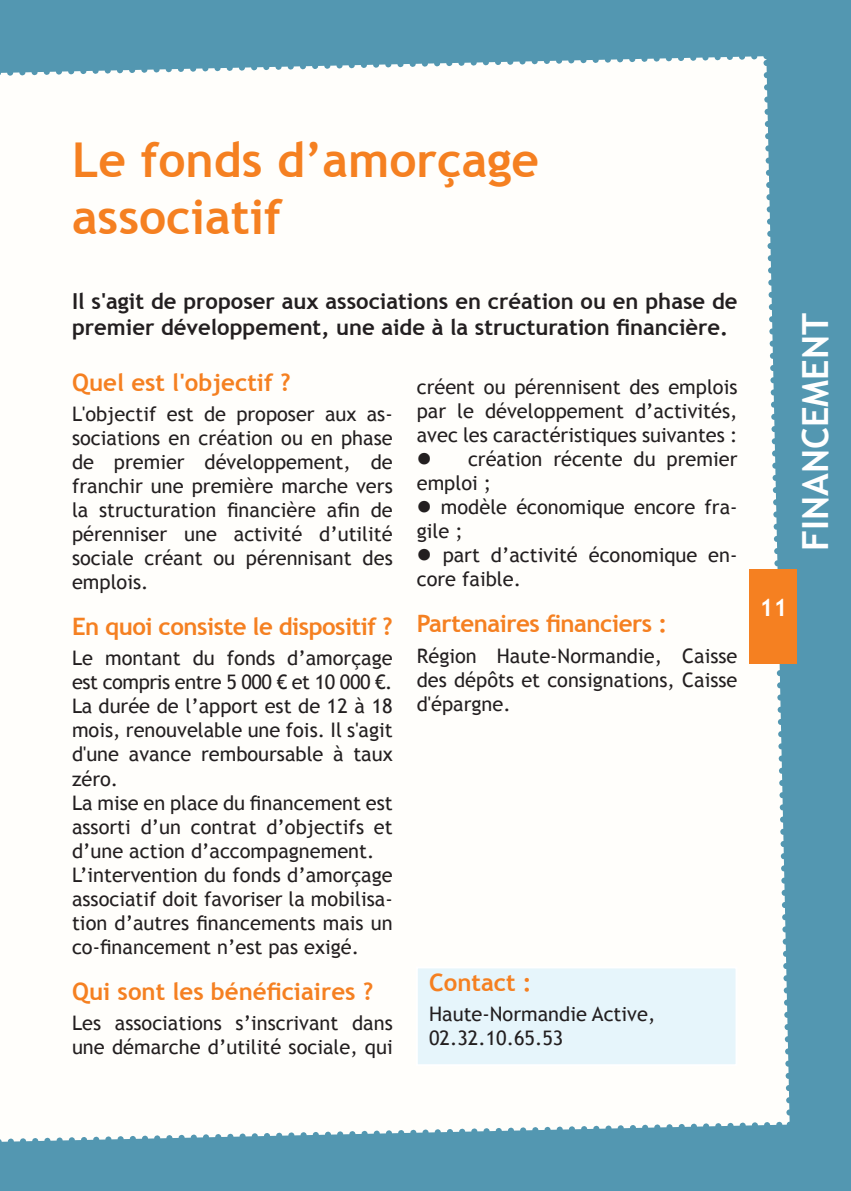
<style>
.page{position:relative;width:851px;height:1191px;background:#fff}
.page>*{position:absolute;margin:0;border:0;box-sizing:border-box;transform-origin:0 0}
.t1{font:700 48px/57.6px "Trebuchet MS";color:#f58021}
.t2{font:700 36px "Trebuchet MS";color:#fff}
.t3{font:700 24px "Trebuchet MS";color:#f58021}
.t4{font:700 24px "Trebuchet MS";letter-spacing:-.02em;color:#f58021}
.t5{font:700 24px "Trebuchet MS";color:#fff}
.t6{font:700 22px/26.4px "Trebuchet MS";color:#231f20}
.t7{font:20px/24px "Trebuchet MS";color:#231f20}
</style>
<div class="page">
<div style="left:0;top:0;width:850px;height:1191px;background:#5397b1"></div>
<div style="left:0;top:56px;width:795px;height:1086px;background:#fffefb"></div>
<div style="left:749px;top:569px;width:48px;height:94px;background:#f58021"></div>
<div style="left:417px;top:967px;width:319px;height:98px;background:#e6f5fb"></div>
<div style="left:416px;top:966px;width:321px;height:100px;border:2px solid #fff"></div>
<h1 class="t1" style="left:72px;top:131px;width:468px">Le fonds d’amorçage associatif</h1>
<p class="t6" style="left:72px;top:288px;width:666px">Il s'agit de proposer aux associations en création ou en phase de premier développement, une aide à la structuration financière.</p>
<p class="t3" style="left:72px;top:367px;width:220px">Quel est l'objectif ?</p>
<p class="t7" style="left:72px;top:402px;width:322px;text-align:justify">L'objectif est de proposer aux as&shy;sociations en création ou en phase de premier développement, de franchir une première marche vers la structuration financière afin de pérenniser une activité d’utilité sociale créant ou pérennisant des emplois.</p>
<p class="t4" style="left:72px;top:612px;width:322px">En quoi consiste le dispositif ?</p>
<p class="t7" style="left:72px;top:646px;width:322px">Le montant du fonds d’amorçage est compris entre 5 000 € et 10 000 €.<br>La durée de l’apport est de 12 à 18 mois, renouvelable une fois. Il s'agit d'une avance remboursable à taux zéro.<br>La mise en place du financement est assorti d’un contrat d’objectifs et d’une action d’accompagnement.<br>L’intervention du fonds d’amorçage associatif doit favoriser la mobilisa&shy;tion d’autres financements mais un co-financement n’est pas exigé.</p>
<p class="t3" style="left:72px;top:976px;width:303px">Qui sont les bénéficiaires ?</p>
<p class="t7" style="left:72px;top:1011px;width:322px">Les associations s’inscrivant dans une démarche d’utilité sociale, qui</p>
<p class="t7" style="left:416px;top:375px;width:322px;text-align:justify">créent ou pérennisent des emplois par le développement d’activités, avec les caractéristiques suivantes :</p>
<p class="t7" style="left:416px;top:447px;width:322px">● création récente du premier emploi ;</p>
<p class="t7" style="left:416px;top:495px;width:322px">● modèle économique encore fra&shy;gile ;</p>
<p class="t7" style="left:416px;top:543px;width:322px">● part d’activité économique en&shy;core faible.</p>
<p class="t4" style="left:417px;top:609px;width:252px">Partenaires financiers :</p>
<p class="t7" style="left:417px;top:643px;width:322px;text-align:justify">Région Haute-Normandie, Caisse des dépôts et consignations, Caisse d'épargne.</p>
<p class="t3" style="left:429px;top:968px;width:104px">Contact :</p>
<p class="t7" style="left:429px;top:1002px;width:228px">Haute-Normandie Active,<br>02.32.10.65.53</p>
<h2 class="t2" style="left:792px;top:551px;width:239px;rotate:-90deg">FINANCEMENT</h2>
<p class="t5" style="left:755px;top:589px;width:30px">11</p>
<p class="t5" style="left:759px;top:592px;width:30px">11</p>
</div>
